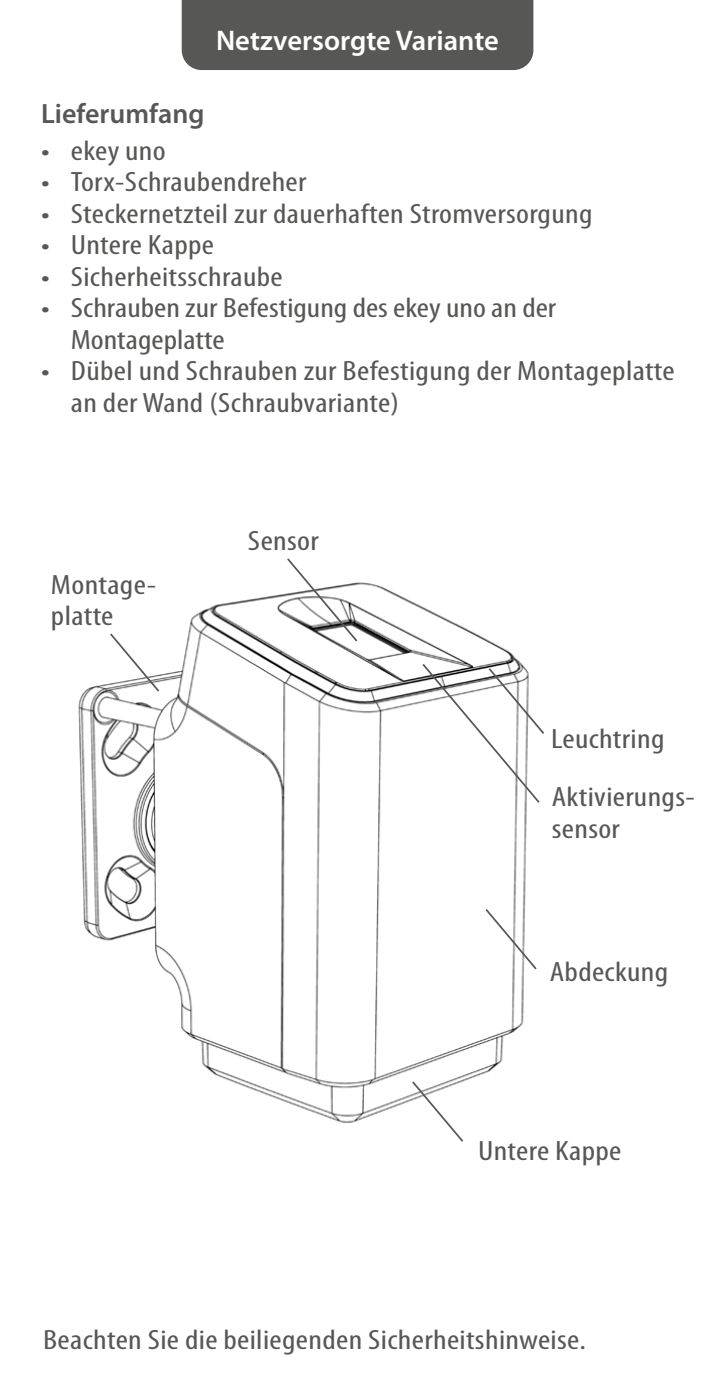
<style>
.page{position:relative;width:715px;height:1389px;background:#fff}
.page>*{position:absolute;margin:0;border:0;box-sizing:border-box;transform-origin:0 0}
.t1{font:600 28.35px "Myriad Pro";color:#fff}
.t2{font:condensed 28px/31.5px "Myriad Pro";letter-spacing:.01em;color:#575756;scale:1.2 1}
.t3{font:600 28px "Myriad Pro";color:#575756}
</style>
<div class="page">
<img style="left:78px;top:582px;width:449px;height:541px">
<svg style="left:285px;top:558px;width:74px;height:85px"></svg>
<svg style="left:420px;top:662px;width:124px;height:143px"></svg>
<svg style="left:483px;top:907px;width:54px;height:64px"></svg>
<svg style="left:108px;top:632px;width:53px;height:62px"></svg>
<svg style="left:410px;top:1080px;width:55px;height:62px"></svg>
<div style="left:182px;top:0;width:351px;height:70px;background:#575756"></div>
<p class="t1" style="left:216px;top:22px;width:284px">Netzversorgte Variante</p>
<p class="t3" style="left:41px;top:96px;width:165px">Lieferumfang</p>
<p class="t2" style="left:41px;top:134px;width:105px">• ekey uno</p>
<p class="t2" style="left:41px;top:166px;width:223px">• Torx-Schraubendreher</p>
<p class="t2" style="left:41px;top:197px;width:461px">• Steckernetzteil zur dauerhaften Stromversorgung</p>
<p class="t2" style="left:41px;top:229px;width:146px">• Untere Kappe</p>
<p class="t2" style="left:41px;top:260px;width:203px">• Sicherheitsschraube</p>
<p class="t2" style="left:71px;top:292px;width:406px;text-indent:-30px">• Schrauben zur Befestigung des ekey uno an der<br>Montageplatte</p>
<p class="t2" style="left:71px;top:355px;width:504px;text-indent:-30px">• Dübel und Schrauben zur Befestigung der Montageplatte an der Wand (Schraubvariante)</p>
<p class="t2" style="left:51px;top:569px;width:89px">Montage&shy;platte</p>
<p class="t2" style="left:248px;top:524px;width:60px">Sensor</p>
<p class="t2" style="left:551px;top:709px;width:121px;line-height:58.8px">Leuchtring<br>Aktivierungs-</p>
<p class="t2" style="left:551px;top:813px;width:58px">sensor</p>
<p class="t2" style="left:549px;top:956px;width:100px">Abdeckung</p>
<p class="t2" style="left:478px;top:1134px;width:121px">Untere Kappe</p>
<p class="t2" style="left:43px;top:1323px;width:454px">Beachten Sie die beiliegenden Sicherheitshinweise.</p>
</div>
